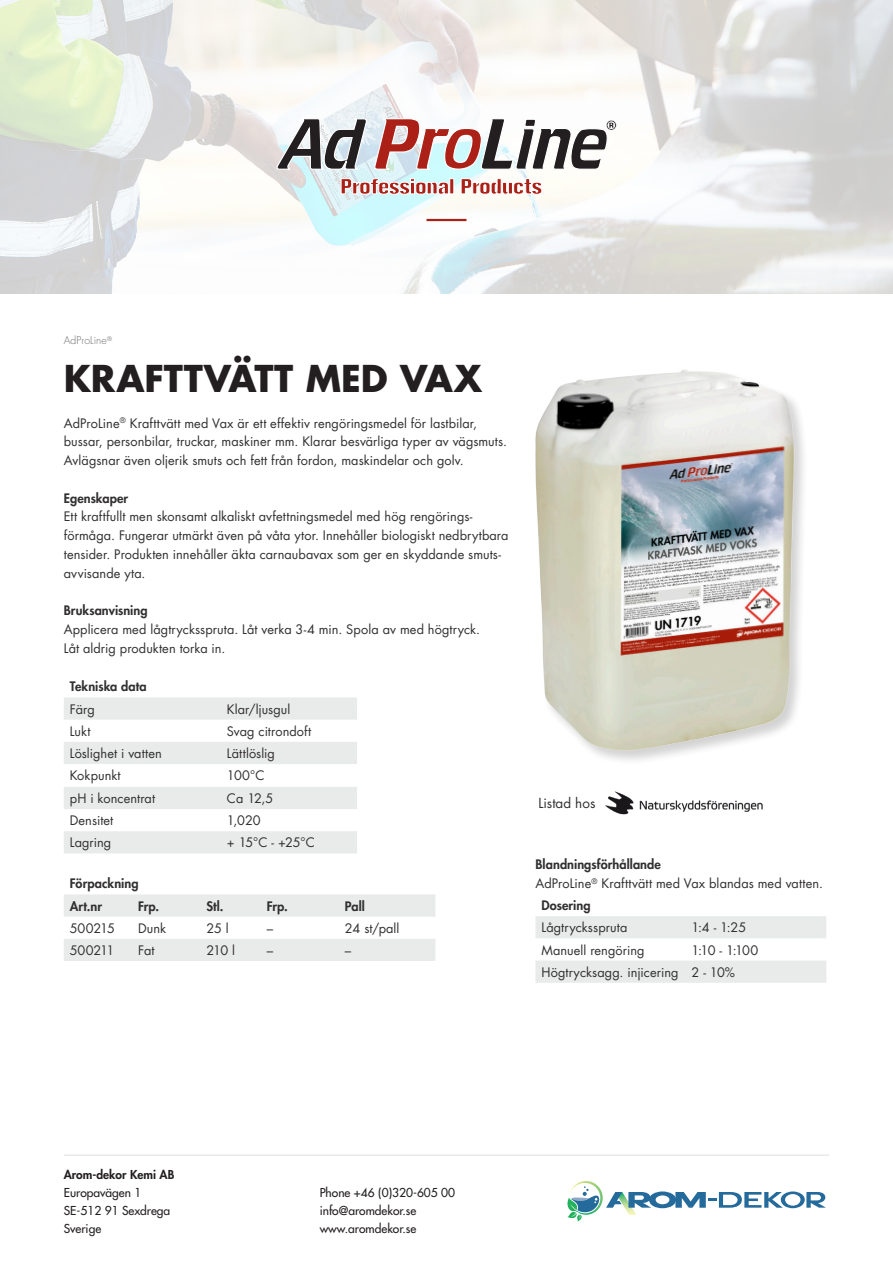
<style>
.page{position:relative;width:893px;height:1263px;background:#fff}
.page>*{position:absolute;margin:0;border:0;box-sizing:border-box;transform-origin:0 0}
.Produktrubrik{font:700 36px "Futura LT";color:#231f20}
.t1{font:13.5px "Futura LT";color:#312f30}
.Brödtext{font:12.75px/18.8px "Futura LT";letter-spacing:.01em;color:#312f30}
.Brödtext-2{font:800 12.75px "Futura LT";letter-spacing:.005em;color:#312f30}
.t2{font:500 12px "Futura Std";color:#231f20}
.t3{font:800 12px "Futura Std";color:#231f20}
.Produktområde{font:300 10.5px "Futura LT";letter-spacing:.01em;color:#6c6d70}
.s1{font-family:"Futura Std"}
</style>
<div class="page">
<svg style="left:64px;top:697px;width:293px;height:156px;fill:#e9eaea"></svg>
<svg style="left:64px;top:894px;width:371px;height:67px"></svg>
<div style="left:534px;top:368px;width:275px;height:397px;background:#231f20;opacity:.2"></div>
<img style="left:535px;top:370px;width:255px;height:381px">
<svg style="left:535px;top:916px;width:291px;height:67px"></svg>
<img style="left:605px;top:791px;width:158px;height:24px">
<svg style="left:0;top:0;width:893px;height:294px"></svg>
<svg style="left:341px;top:178px;width:108px;height:16px"></svg>
<svg style="left:449px;top:178px;width:5px;height:16px"></svg>
<svg style="left:461px;top:178px;width:81px;height:16px"></svg>
<svg style="left:276px;top:118px;width:340px;height:54px"></svg>
<hr style="left:426px;top:219px;width:40px;height:2px;background:#ac2117">
<hr style="left:64px;top:1154px;width:765px;height:2px;background:#e9eaea">
<svg style="left:567px;top:1181px;width:259px;height:40px"></svg>
<p class="Produktområde" style="left:64px;top:334px;width:50px">AdProLine<sup>®</sup></p>
<p class="Produktrubrik" style="left:64px;top:354px;width:420px">KRAFTTVÄTT <span class="s1">MED VAX</span></p>
<p class="Brödtext" style="left:64px;top:414px;width:445px">AdProLine<sup>®</sup> Krafttvätt med Vax är ett effektiv rengöringsmedel för lastbilar, bussar, personbilar, truckar, maskiner mm. Klarar besvärliga typer av vägsmuts.<br>Avlägsnar även oljerik smuts och fett från fordon, maskindelar och golv.</p>
<p class="Brödtext-2" style="left:64px;top:489px;width:66px">Egenskaper</p>
<p class="Brödtext" style="left:64px;top:507px;width:446px">Ett kraftfullt men skonsamt alkaliskt avfettningsmedel med hög rengörings&shy;förmåga. Fungerar utmärkt även på våta ytor. Innehåller biologiskt nedbrytbara tensider. Produkten innehåller äkta carnaubavax som ger en skyddande smuts&shy;avvisande yta.</p>
<p class="Brödtext-2" style="left:64px;top:602px;width:85px">Bruksanvisning</p>
<p class="Brödtext" style="left:64px;top:620px;width:418px">Applicera med lågtrycksspruta. Låt verka 3-4 min. Spola av med högtryck.<br>Låt aldrig produkten torka in.</p>
<p class="Brödtext-2" style="left:70px;top:678px;width:78px">Tekniska data</p>
<p class="Brödtext" style="left:70px;top:700px;width:26px">Färg</p>
<p class="Brödtext" style="left:227px;top:700px;width:65px">Klar/ljusgul</p>
<p class="Brödtext" style="left:70px;top:722px;width:22px">Lukt</p>
<p class="Brödtext" style="left:227px;top:722px;width:86px">Svag citrondoft</p>
<p class="Brödtext" style="left:70px;top:744px;width:94px">Löslighet i vatten</p>
<p class="Brödtext" style="left:227px;top:744px;width:50px">Lättlöslig</p>
<p class="Brödtext" style="left:70px;top:766px;width:52px">Kokpunkt</p>
<p class="Brödtext" style="left:227px;top:766px;width:39px">100°C</p>
<p class="Brödtext" style="left:70px;top:789px;width:87px">pH i koncentrat</p>
<p class="Brödtext" style="left:227px;top:789px;width:48px">Ca 12,5</p>
<p class="Brödtext" style="left:70px;top:811px;width:45px">Densitet</p>
<p class="Brödtext" style="left:227px;top:811px;width:35px">1,020</p>
<p class="Brödtext" style="left:70px;top:833px;width:43px">Lagring</p>
<p class="Brödtext" style="left:227px;top:833px;width:90px">+ 15°C - +25°C</p>
<p class="Brödtext-2" style="left:70px;top:875px;width:70px">Förpackning</p>
<p class="Brödtext-2" style="left:70px;top:897px;width:34px">Art.nr</p>
<p class="Brödtext-2" style="left:138px;top:897px;width:23px">Frp.</p>
<p class="Brödtext-2" style="left:206px;top:897px;width:19px">Stl.</p>
<p class="Brödtext-2" style="left:267px;top:897px;width:23px">Frp.</p>
<p class="Brödtext-2" style="left:345px;top:897px;width:21px">Pall</p>
<p class="Brödtext" style="left:70px;top:919px;width:47px">500215</p>
<p class="Brödtext" style="left:138px;top:919px;width:30px">Dunk</p>
<p class="Brödtext" style="left:206px;top:919px;width:24px">25 l</p>
<p class="Brödtext" style="left:267px;top:919px;width:8px">–</p>
<p class="Brödtext" style="left:345px;top:919px;width:56px">24 st/pall</p>
<p class="Brödtext" style="left:70px;top:941px;width:46px">500211</p>
<p class="Brödtext" style="left:138px;top:941px;width:18px">Fat</p>
<p class="Brödtext" style="left:206px;top:941px;width:30px">210 l</p>
<p class="Brödtext" style="left:267px;top:941px;width:8px">–</p>
<p class="Brödtext" style="left:345px;top:941px;width:8px">–</p>
<p class="t1" style="left:538px;top:794px;width:59px">Listad hos</p>
<p class="Brödtext-2" style="left:535px;top:856px;width:127px">Blandningsförhållande</p>
<p class="Brödtext" style="left:535px;top:874px;width:289px">AdProLine<sup>®</sup> Krafttvätt med Vax blandas med vatten.</p>
<p class="Brödtext-2" style="left:541px;top:897px;width:51px">Dosering</p>
<p class="Brödtext" style="left:541px;top:918px;width:87px">Lågtrycksspruta</p>
<p class="Brödtext" style="left:692px;top:918px;width:56px">1:4 - 1:25</p>
<p class="Brödtext" style="left:541px;top:941px;width:105px">Manuell rengöring</p>
<p class="Brödtext" style="left:692px;top:941px;width:68px">1:10 - 1:100</p>
<p class="Brödtext" style="left:541px;top:963px;width:139px">Högtrycksagg. injicering</p>
<p class="Brödtext" style="left:692px;top:963px;width:45px">2 - 10%</p>
<p class="t3" style="left:64px;top:1167px;width:112px">Arom-dekor Kemi AB</p>
<p class="t2" style="left:64px;top:1185px;width:79px">Europavägen 1</p>
<p class="t2" style="left:64px;top:1203px;width:108px">SE-512 91 Sexdrega</p>
<p class="t2" style="left:64px;top:1221px;width:39px">Sverige</p>
<p class="t2" style="left:320px;top:1185px;width:137px">Phone +46 (0)320-605 00</p>
<p class="t2" style="left:320px;top:1203px;width:98px">info@aromdekor.se</p>
<p class="t2" style="left:320px;top:1221px;width:98px">www.aromdekor.se</p>
</div>
